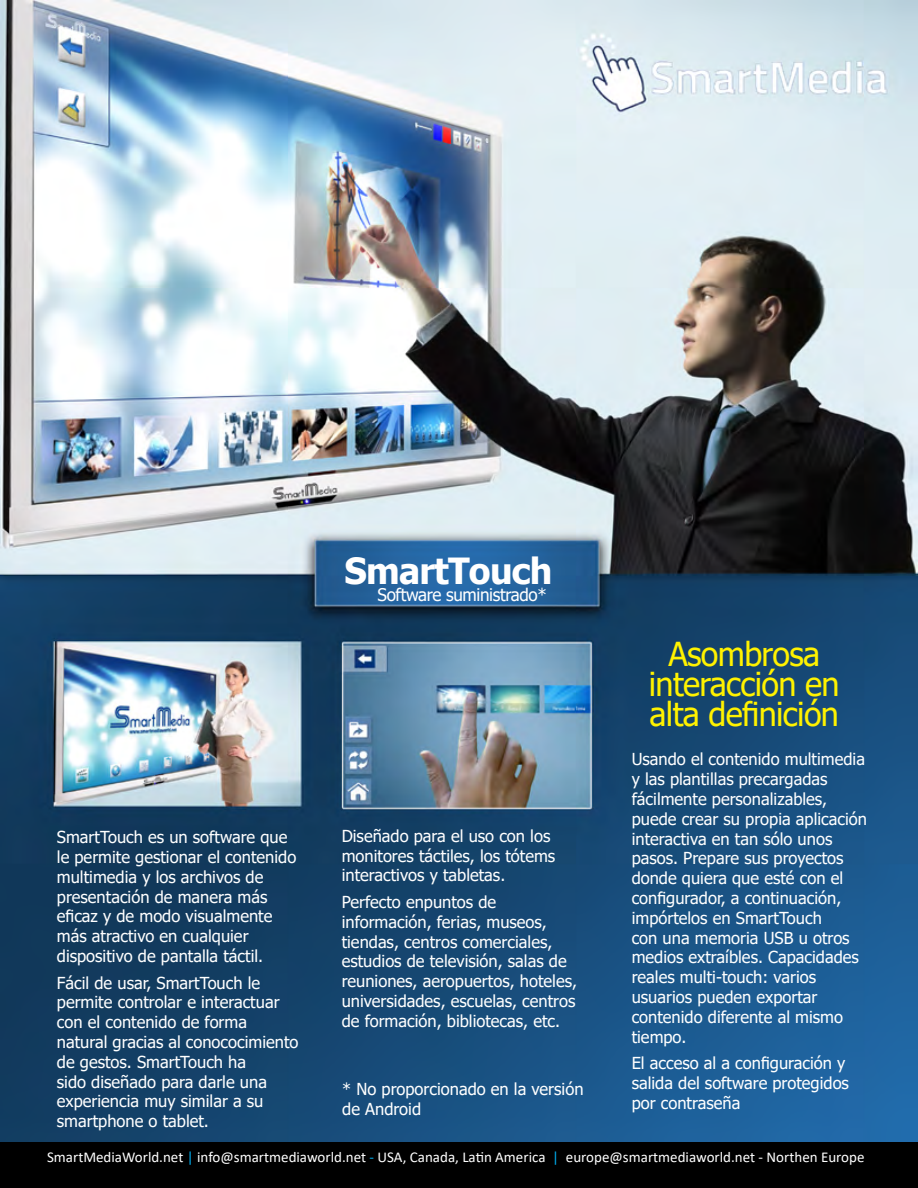
<style>
.page{position:relative;width:918px;height:1188px;background:#fff}
.page>*{position:absolute;margin:0;border:0;box-sizing:border-box;transform-origin:0 0}
.t1{font:700 36px "Tahoma";letter-spacing:-.02em;color:#fff}
.t2{font:33px "Tahoma";letter-spacing:-.02em;color:#fff200}
.t3{font:17.4px "Tahoma";letter-spacing:-.02em;color:#fff}
.t4{font:16.5px/19.8px "Tahoma";color:#fff}
.t5{font:15px "Calibri";color:#fff}
.s1{color:#00aeef}
</style>
<div class="page">
<img style="left:0;top:0;width:918px;height:1142px">
<div style="left:0;top:1142px;width:918px;height:46px;background:#000"></div>
<p class="t1" style="left:345px;top:546px;width:209px">SmartTouch</p>
<p class="t3" style="left:377px;top:583px;width:171px">Software suministrado*</p>
<p class="t2" style="left:668px;top:632px;width:153px">Asombrosa</p>
<p class="t2" style="left:649px;top:662px;width:192px">interacción en</p>
<p class="t2" style="left:650px;top:692px;width:191px">alta definición</p>
<p class="t4" style="left:632px;top:750px;width:237px">Usando el contenido multimedia y las plantillas precargadas fácilmente personalizables, puede crear su propia aplicación interactiva en tan sólo unos pasos. Prepare sus proyectos donde quiera que esté con el configurador, a continuación, impórtelos en SmartTouch<br>con una memoria USB u otros medios extraíbles. Capacidades reales multi-touch: varios usuarios pueden exportar contenido diferente al mismo tiempo.</p>
<p class="t4" style="left:632px;top:1054px;width:219px">El acceso al a configuración y salida del software protegidos por contraseña</p>
<p class="t4" style="left:342px;top:827px;width:215px">Diseñado para el uso con los monitores táctiles, los tótems interactivos y tabletas.</p>
<p class="t4" style="left:342px;top:893px;width:237px">Perfecto enpuntos de información, ferias, museos, tiendas, centros comerciales, estudios de televisión, salas de reuniones, aeropuertos, hoteles, universidades, escuelas, centros de formación, bibliotecas, etc.</p>
<p class="t4" style="left:57px;top:828px;width:241px">SmartTouch es un software que le permite gestionar el contenido multimedia y los archivos de presentación de manera más eficaz y de modo visualmente más atractivo en cualquier dispositivo de pantalla táctil.</p>
<p class="t4" style="left:57px;top:974px;width:243px">Fácil de usar, SmartTouch le permite controlar e interactuar con el contenido de forma natural gracias al conococimiento de gestos. SmartTouch ha<br>sido diseñado para darle una experiencia muy similar a su smartphone o tablet.</p>
<p class="t4" style="left:342px;top:1080px;width:243px">* No proporcionado en la versión de Android</p>
<p class="t5" style="left:47px;top:1147px;width:819px">SmartMediaWorld.net <span class="s1">|</span> info@smartmediaworld.net <span class="s1">-</span> USA, Canada, Latin America <span class="s1">|</span> europe@smartmediaworld.net - Northen Europe</p>
</div>
